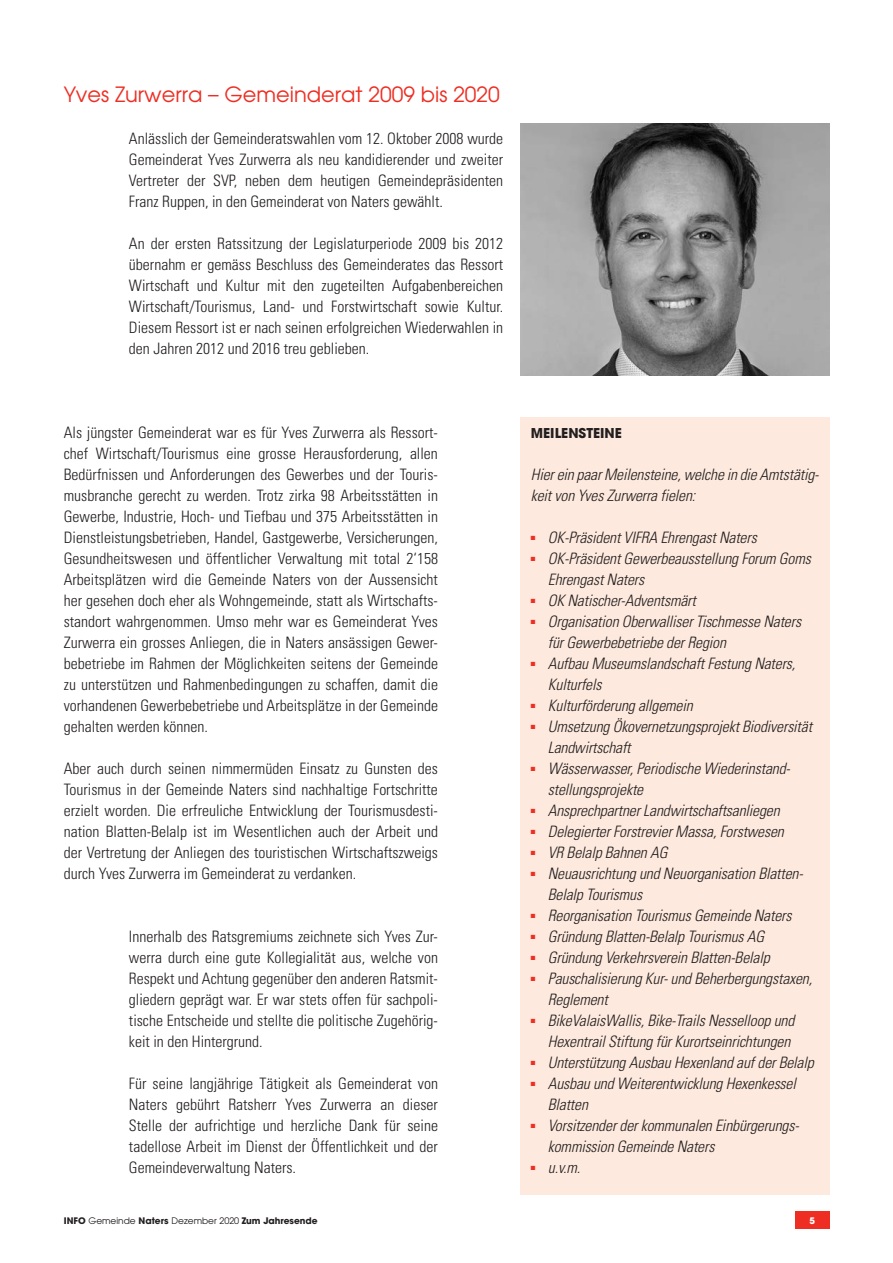
<style>
.page{position:relative;width:893px;height:1263px;background:#fff}
.page>*{position:absolute;margin:0;border:0;box-sizing:border-box;transform-origin:0 0}
.t1{font:21px "Avant Garde";color:#ee2e22}
.t2{font:300 condensed 15.75px/21px "Univers";color:#231f20;text-align:justify}
.t3{font:italic 300 condensed 15.75px/21px "Univers";letter-spacing:-.01em;color:#231f20}
.t4{font:700 13.5px "Avant Garde";color:#231f20}
.t5{font:700 9px "Avant Garde";color:#231f20}
.t6{font:700 9px "Avant Garde";color:#fff}
.s1{font-weight:400}
</style>
<div class="page">
<div style="left:795px;top:1212px;width:34px;height:17px;background:#ee2e22"></div>
<img style="left:520px;top:123px;width:309px;height:252px">
<div style="left:520px;top:417px;width:309px;height:777px;background:#fde9dd"></div>
<p class="t1" style="left:64px;top:81px;width:438px">Yves Zurwerra – Gemeinderat 2009 bis 2020</p>
<p class="t2" style="left:129px;top:128px;width:376px">Anlässlich der Gemeinderatswahlen vom 12. Oktober 2008 wurde Gemeinderat Yves Zurwerra als neu kandidierender und zweiter Vertreter der SVP, neben dem heutigen Gemeindepräsidenten Franz Ruppen, in den Gemeinderat von Naters gewählt.</p>
<p class="t2" style="left:129px;top:233px;width:376px">An der ersten Ratssitzung der Legislaturperiode 2009 bis 2012 übernahm er gemäss Beschluss des Gemeinderates das Ressort Wirtschaft und Kultur mit den zugeteilten Aufgabenbereichen Wirtschaft/Tourismus, Land- und Forstwirtschaft sowie Kultur.<br>Diesem Ressort ist er nach seinen erfolgreichen Wiederwahlen in den Jahren 2012 und 2016 treu geblieben.</p>
<p class="t2" style="left:64px;top:422px;width:376px">Als jüngster Gemeinderat war es für Yves Zurwerra als Ressort&shy;chef Wirtschaft/Tourismus eine grosse Herausforderung, allen Bedürfnissen und Anforderungen des Gewerbes und der Touris&shy;musbranche gerecht zu werden. Trotz zirka 98 Arbeitsstätten in Gewerbe, Industrie, Hoch- und Tiefbau und 375 Arbeitsstätten in Dienstleistungsbetrieben, Handel, Gastgewerbe, Versicherungen, Gesundheitswesen und öffentlicher Verwaltung mit total 2‘158<br>Arbeitsplätzen wird die Gemeinde Naters von der Aussensicht her gesehen doch eher als Wohngemeinde, statt als Wirtschafts&shy;standort wahrgenommen. Umso mehr war es Gemeinderat Yves Zurwerra ein grosses Anliegen, die in Naters ansässigen Gewer&shy;bebetriebe im Rahmen der Möglichkeiten seitens der Gemeinde zu unterstützen und Rahmenbedingungen zu schaffen, damit die vorhandenen Gewerbebetriebe und Arbeitsplätze in der Gemeinde gehalten werden können.</p>
<p class="t2" style="left:64px;top:758px;width:376px">Aber auch durch seinen nimmermüden Einsatz zu Gunsten des Tourismus in der Gemeinde Naters sind nachhaltige Fortschritte erzielt worden. Die erfreuliche Entwicklung der Tourismusdesti&shy;nation Blatten-Belalp ist im Wesentlichen auch der Arbeit und der Vertretung der Anliegen des touristischen Wirtschaftszweigs durch Yves Zurwerra im Gemeinderat zu verdanken.</p>
<p class="t2" style="left:129px;top:926px;width:310px">Innerhalb des Ratsgremiums zeichnete sich Yves Zur&shy;werra durch eine gute Kollegialität aus, welche von Respekt und Achtung gegenüber den anderen Ratsmit&shy;gliedern geprägt war. Er war stets offen für sachpoli&shy;tische Entscheide und stellte die politische Zugehörig&shy;keit in den Hintergrund.</p>
<p class="t2" style="left:129px;top:1073px;width:311px">Für seine langjährige Tätigkeit als Gemeinderat von Naters gebührt Ratsherr Yves Zurwerra an dieser Stelle der aufrichtige und herzliche Dank für seine tadellose Arbeit im Dienst der Öffentlichkeit und der Gemeindeverwaltung Naters.</p>
<p class="t4" style="left:531px;top:424px;width:93px">MEILENSTEINE</p>
<p class="t3" style="left:531px;top:464px;width:290px">Hier ein paar Meilensteine, welche in die Amtstätig&shy;keit von Yves Zurwerra fielen:</p>
<p class="t3" style="left:531px;top:527px;width:227px"><sup>■</sup> OK-Präsident VIFRA Ehrengast Naters</p>
<p class="t3" style="left:548px;top:548px;width:264px;text-indent:-17px"><sup>■</sup> OK-Präsident Gewerbeausstellung Forum Goms<br>Ehrengast Naters</p>
<p class="t3" style="left:531px;top:590px;width:167px"><sup>■</sup> OK Natischer-Adventsmärt</p>
<p class="t3" style="left:548px;top:611px;width:255px;text-indent:-17px"><sup>■</sup> Organisation Oberwalliser Tischmesse Naters für Gewerbebetriebe der Region</p>
<p class="t3" style="left:548px;top:653px;width:249px;text-indent:-17px"><sup>■</sup> Aufbau Museumslandschaft Festung Naters,<br>Kulturfels</p>
<p class="t3" style="left:531px;top:695px;width:163px"><sup>■</sup> Kulturförderung allgemein</p>
<p class="t3" style="left:548px;top:716px;width:266px;text-indent:-17px"><sup>■</sup> Umsetzung Ökovernetzungsprojekt Biodiversität<br>Landwirtschaft</p>
<p class="t3" style="left:548px;top:758px;width:244px;text-indent:-17px"><sup>■</sup> Wässerwasser, Periodische Wiederinstand&shy;stellungsprojekte</p>
<p class="t3" style="left:531px;top:800px;width:250px"><sup>■</sup> Ansprechpartner Landwirtschaftsanliegen</p>
<p class="t3" style="left:531px;top:821px;width:255px"><sup>■</sup> Delegierter Forstrevier Massa, Forstwesen</p>
<p class="t3" style="left:531px;top:842px;width:138px"><sup>■</sup> VR Belalp Bahnen AG</p>
<p class="t3" style="left:548px;top:863px;width:257px;text-indent:-17px"><sup>■</sup> Neuausrichtung und Neuorganisation Blatten-<br>Belalp Tourismus</p>
<p class="t3" style="left:531px;top:905px;width:262px"><sup>■</sup> Reorganisation Tourismus Gemeinde Naters</p>
<p class="t3" style="left:531px;top:926px;width:235px"><sup>■</sup> Gründung Blatten-Belalp Tourismus AG</p>
<p class="t3" style="left:531px;top:947px;width:240px"><sup>■</sup> Gründung Verkehrsverein Blatten-Belalp</p>
<p class="t3" style="left:548px;top:968px;width:266px;text-indent:-17px"><sup>■</sup> Pauschalisierung Kur- und Beherbergungstaxen,<br>Reglement</p>
<p class="t3" style="left:531px;top:1010px;width:265px;text-align:right"><sup>■</sup> BikeValaisWallis, Bike-Trails Nesselloop und<br>Hexentrail Stiftung für Kurortseinrichtungen</p>
<p class="t3" style="left:531px;top:1052px;width:284px"><sup>■</sup> Unterstützung Ausbau Hexenland auf der Belalp</p>
<p class="t3" style="left:548px;top:1073px;width:250px;text-indent:-17px"><sup>■</sup> Ausbau und Weiterentwicklung Hexenkessel<br>Blatten</p>
<p class="t3" style="left:548px;top:1115px;width:253px;text-indent:-17px"><sup>■</sup> Vorsitzender der kommunalen Einbürgerungs&shy;kommission Gemeinde Naters</p>
<p class="t3" style="left:531px;top:1157px;width:51px"><sup>■</sup> u.v.m.</p>
<p class="t5" style="left:64px;top:1215px;width:255px">INFO <span class="s1">Gemeinde</span> Naters <span class="s1">Dezember 2020</span> Zum Jahresende</p>
<p class="t6" style="left:809px;top:1215px;width:7px">5</p>
</div>
